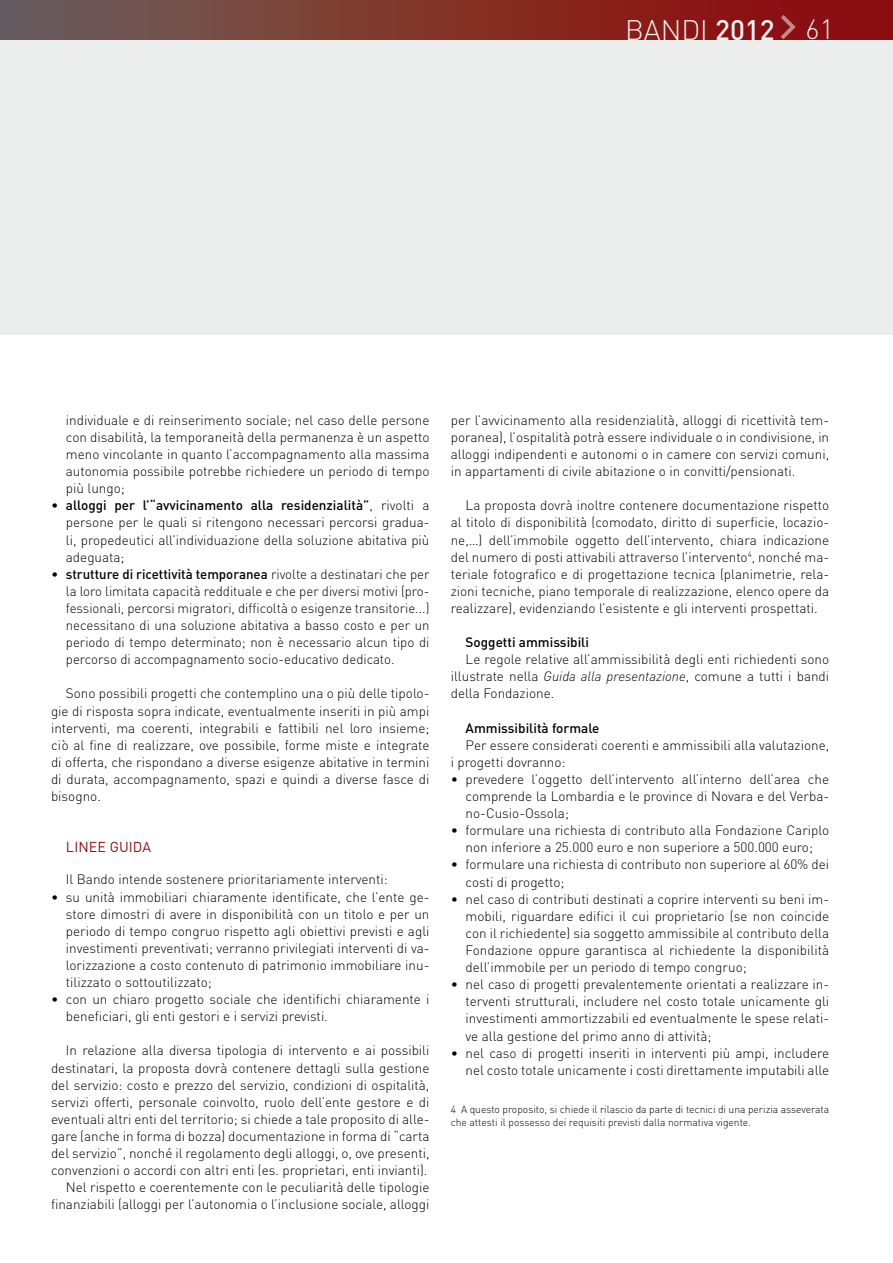
<style>
.page{position:relative;width:893px;height:1263px;background:#fff}
.page>*{position:absolute;margin:0;border:0;box-sizing:border-box;transform-origin:0 0}
.t1{font:300 27.9px "DIN";color:#eceded}
.t2{font:14.25px "DIN";color:#8b0e13}
.t3{font:300 13.5px/17.1px "DIN";color:#000;text-align:justify}
.t4{font:500 13.5px "DIN";color:#000}
.t5{font:300 10.5px/13.5px "DIN";color:#000}
.s1{font-weight:500}
.s2{font-size:27.45px}
.s3{font-style:italic}
</style>
<div class="page">
<div style="left:0;top:0;width:893px;height:335px;background:#eceded"></div>
<div style="left:0;top:0;width:893px;height:39px;background:linear-gradient(to right,#6c6058,#920603)"></div>
<svg style="left:781px;top:15px;width:15px;height:24px"></svg>
<h1 class="t1" style="left:625px;top:13px;width:210px">BANDI <span class="s1">2012</span> <span class="s2">61</span></h1>
<p class="t3" style="left:66px;top:411px;width:365px">individuale e di reinserimento sociale; nel caso delle persone con disabilità, la temporaneità della permanenza è un aspetto meno vincolante in quanto l’accompagnamento alla massima autonomia possibile potrebbe richiedere un periodo di tempo più lungo;</p>
<p class="t3" style="left:66px;top:497px;width:365px;text-indent:-15px">• <span class="s1">alloggi per l’“avvicinamento alla residenzialità”</span>, rivolti a persone per le quali si ritengono necessari percorsi gradua&shy;li, propedeutici all’individuazione della soluzione abitativa più adeguata;</p>
<p class="t3" style="left:66px;top:565px;width:365px;text-indent:-15px">• <span class="s1">strutture di ricettività temporanea</span> rivolte a destinatari che per la loro limitata capacità reddituale e che per diversi motivi (pro&shy;fessionali, percorsi migratori, difficoltà o esigenze transitorie...) necessitano di una soluzione abitativa a basso costo e per un periodo di tempo determinato; non è necessario alcun tipo di percorso di accompagnamento socio-educativo dedicato.</p>
<p class="t3" style="left:51px;top:685px;width:380px;text-indent:15px">Sono possibili progetti che contemplino una o più delle tipolo&shy;gie di risposta sopra indicate, eventualmente inseriti in più ampi interventi, ma coerenti, integrabili e fattibili nel loro insieme; ciò al fine di realizzare, ove possibile, forme miste e integrate di offerta, che rispondano a diverse esigenze abitative in termini di durata, accompagnamento, spazi e quindi a diverse fasce di bisogno.</p>
<p class="t2" style="left:66px;top:838px;width:17px">LINEE</p>
<p class="t2" style="left:110px;top:838px;width:10px">GUIDA</p>
<p class="t3" style="left:66px;top:871px;width:323px">Il Bando intende sostenere prioritariamente interventi:</p>
<p class="t3" style="left:66px;top:888px;width:365px;text-indent:-15px">• su unità immobiliari chiaramente identificate, che l’ente ge&shy;store dimostri di avere in disponibilità con un titolo e per un periodo di tempo congruo rispetto agli obiettivi previsti e agli investimenti preventivati; verranno privilegiati interventi di va&shy;lorizzazione a costo contenuto di patrimonio immobiliare inu&shy;tilizzato o sottoutilizzato;</p>
<p class="t3" style="left:66px;top:990px;width:365px;text-indent:-15px">• con un chiaro progetto sociale che identifichi chiaramente i beneficiari, gli enti gestori e i servizi previsti.</p>
<p class="t3" style="left:51px;top:1042px;width:380px;text-align:right">In relazione alla diversa tipologia di intervento e ai possibili destinatari, la proposta dovrà contenere dettagli sulla gestione del servizio: costo e prezzo del servizio, condizioni di ospitalità, servizi offerti, personale coinvolto, ruolo dell’ente gestore e di eventuali altri enti del territorio; si chiede a tale proposito di alle&shy;gare (anche in forma di bozza) documentazione in forma di “carta del servizio”, nonché il regolamento degli alloggi, o, ove presenti, convenzioni o accordi con altri enti (es. proprietari, enti invianti).<br>Nel rispetto e coerentemente con le peculiarità delle tipologie finanziabili (alloggi per l’autonomia o l’inclusione sociale, alloggi</p>
<p class="t3" style="left:451px;top:411px;width:380px">per l’avvicinamento alla residenzialità, alloggi di ricettività tem&shy;poranea), l’ospitalità potrà essere individuale o in condivisione, in alloggi indipendenti e autonomi o in camere con servizi comuni, in appartamenti di civile abitazione o in convitti/pensionati.</p>
<p class="t3" style="left:451px;top:497px;width:380px;text-indent:15px">La proposta dovrà inoltre contenere documentazione rispetto al titolo di disponibilità (comodato, diritto di superficie, locazio&shy;ne,…) dell’immobile oggetto dell’intervento, chiara indicazione del numero di posti attivabili attraverso l’intervento<sup>4</sup>, nonché ma&shy;teriale fotografico e di progettazione tecnica (planimetrie, rela&shy;zioni tecniche, piano temporale di realizzazione, elenco opere da realizzare), evidenziando l’esistente e gli interventi prospettati.</p>
<p class="t4" style="left:466px;top:634px;width:125px">Soggetti ammissibili</p>
<p class="t3" style="left:451px;top:651px;width:380px;text-indent:15px">Le regole relative all’ammissibilità degli enti richiedenti sono illustrate nella <span class="s3">Guida alla presentazione</span>, comune a tutti i bandi della Fondazione.</p>
<p class="t4" style="left:466px;top:719px;width:135px">Ammissibilità formale</p>
<p class="t3" style="left:451px;top:736px;width:380px;text-indent:15px">Per essere considerati coerenti e ammissibili alla valutazione, i progetti dovranno:</p>
<p class="t3" style="left:466px;top:770px;width:365px;text-indent:-15px">• prevedere l’oggetto dell’intervento all’interno dell’area che comprende la Lombardia e le province di Novara e del Verba&shy;no-Cusio-Ossola;</p>
<p class="t3" style="left:451px;top:822px;width:380px;text-align:center">• formulare una richiesta di contributo alla Fondazione Cariplo non inferiore a 25.000 euro e non superiore a 500.000 euro;</p>
<p class="t3" style="left:466px;top:856px;width:365px;text-indent:-15px">• formulare una richiesta di contributo non superiore al 60% dei costi di progetto;</p>
<p class="t3" style="left:466px;top:890px;width:365px;text-indent:-15px">• nel caso di contributi destinati a coprire interventi su beni im&shy;mobili, riguardare edifici il cui proprietario (se non coincide con il richiedente) sia soggetto ammissibile al contributo della Fondazione oppure garantisca al richiedente la disponibilità dell’immobile per un periodo di tempo congruo;</p>
<p class="t3" style="left:466px;top:976px;width:365px;text-indent:-15px">• nel caso di progetti prevalentemente orientati a realizzare in&shy;terventi strutturali, includere nel costo totale unicamente gli investimenti ammortizzabili ed eventualmente le spese relati&shy;ve alla gestione del primo anno di attività;</p>
<p class="t3" style="left:451px;top:1044px;width:380px;text-align:right">• nel caso di progetti inseriti in interventi più ampi, includere nel costo totale unicamente i costi direttamente imputabili alle</p>
<p class="t5" style="left:451px;top:1102px;width:380px">4 A questo proposito, si chiede il rilascio da parte di tecnici di una perizia asseverata che attesti il possesso dei requisiti previsti dalla normativa vigente.</p>
</div>
